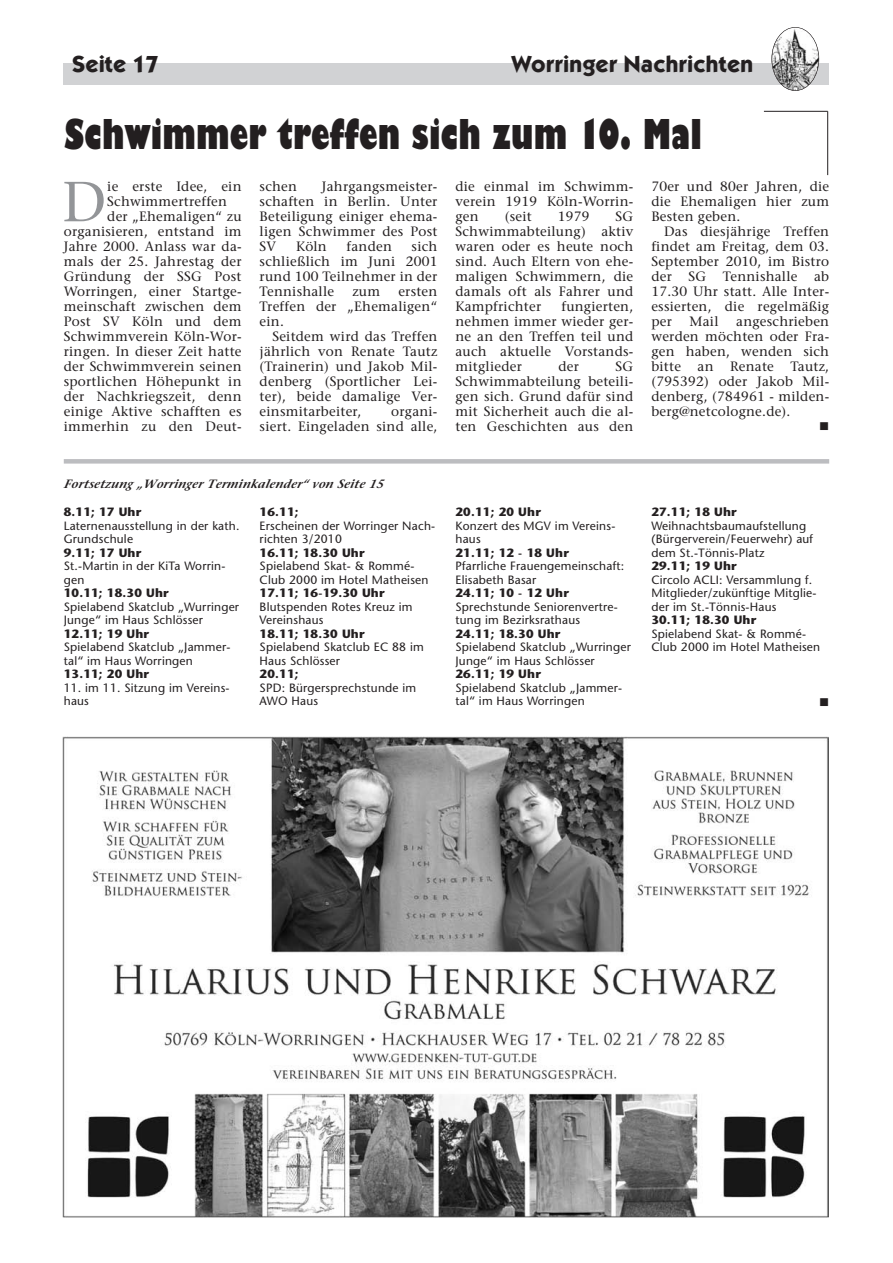
<style>
.page{position:relative;width:893px;height:1263px;background:#fff}
.page>*{position:absolute;margin:0;border:0;box-sizing:border-box;transform-origin:0 0}
.t1{font:56.25px "Stone Serif";color:#939598}
.t2{font:800 condensed 45px "Giltus T";color:#231f20}
.t3{font:700 24px "Kabel Itc T";color:#231f20}
.t4{font:13.5px/15px "Stone Serif";letter-spacing:.015em;color:#231f20;text-align:justify}
.t5{font:13.5px "Wingdings";color:#231f20}
.t6{font:12px/13.5px "Stone Sans";letter-spacing:.015em;color:#231f20}
.t7{font:700 12px "Stone Sans";letter-spacing:.02em;color:#231f20}
.t8{font:italic 600 12px "Stone Serif";letter-spacing:.02em;color:#231f20}
</style>
<div class="page">
<div style="left:64px;top:64px;width:765px;height:21px;background:#d1d2d4"></div>
<img style="left:772px;top:27px;width:47px;height:64px;border-radius:50%">
<div style="left:771px;top:27px;width:48px;height:64px;border:1px solid #231f20;border-radius:50%"></div>
<img style="left:62px;top:736px;width:766px;height:481px">
<div style="left:64px;top:459px;width:765px;height:5px;background:#bcbdc0"></div>
<hr style="left:764px;top:111px;width:64px;height:1px;background:#231f20">
<hr style="left:827px;top:111px;width:1px;height:64px;background:#231f20">
<h3 class="t3" style="left:72px;top:49px;width:88px">Seite 17</h3>
<h3 class="t3" style="left:511px;top:49px;width:244px">Worringer Nachrichten</h3>
<h2 class="t2" style="left:64px;top:107px;width:640px">Schwimmer treffen sich zum 10. Mal</h2>
<h1 class="t1" style="left:62px;top:180px;width:46px">D</h1>
<p class="t4" style="left:107px;top:180px;width:136px">ie erste Idee, ein</p>
<p class="t4" style="left:651px;top:180px;width:179px">70er und 80er Jahren, die die Ehemaligen hier zum Besten geben.</p>
<p class="t4" style="left:651px;top:225px;width:179px;text-indent:13px">Das diesjährige Treffen findet am Freitag, dem 03.<br>September 2010, im Bistro der SG Tennishalle ab 17.30 Uhr statt. Alle Inter&shy;essierten, die regelmäßig per</p>
<p class="t4" style="left:455px;top:180px;width:179px">die einmal im Schwimm&shy;verein 1919 Köln-Worrin&shy;gen</p>
<p class="t4" style="left:260px;top:180px;width:179px;text-indent:62px">Jahrgangsmeister&shy;schaften in Berlin. Unter Beteiligung einiger ehema&shy;ligen Schwimmer des Post SV</p>
<p class="t4" style="left:260px;top:180px;width:39px">schen</p>
<p class="t4" style="left:107px;top:195px;width:121px">Schwimmertreffen</p>
<p class="t4" style="left:107px;top:210px;width:136px">der „Ehemaligen“ zu</p>
<p class="t4" style="left:64px;top:225px;width:179px">organisieren, entstand im</p>
<p class="t4" style="left:64px;top:240px;width:179px">Jahre 2000. Anlass war da-</p>
<p class="t4" style="left:64px;top:255px;width:179px">mals der 25. Jahrestag der</p>
<p class="t4" style="left:64px;top:270px;width:179px">Gründung der SSG Post</p>
<p class="t4" style="left:64px;top:285px;width:179px">Worringen, einer Startge-</p>
<p class="t4" style="left:64px;top:300px;width:179px">meinschaft zwischen dem</p>
<p class="t4" style="left:64px;top:315px;width:179px">Post SV Köln und dem</p>
<p class="t4" style="left:64px;top:330px;width:179px">Schwimmverein Köln-Wor-</p>
<p class="t4" style="left:64px;top:345px;width:179px">ringen. In dieser Zeit hatte</p>
<p class="t4" style="left:64px;top:360px;width:179px">der Schwimmverein seinen</p>
<p class="t4" style="left:64px;top:375px;width:179px">sportlichen Höhepunkt in</p>
<p class="t4" style="left:64px;top:390px;width:179px">der Nachkriegszeit, denn</p>
<p class="t4" style="left:64px;top:405px;width:179px">einige Aktive schafften es</p>
<p class="t4" style="left:64px;top:420px;width:179px">immerhin zu den Deut-</p>
<p class="t4" style="left:505px;top:210px;width:29px">(seit</p>
<p class="t4" style="left:558px;top:210px;width:33px">1979</p>
<p class="t4" style="left:455px;top:210px;width:179px;text-indent:160px">SG Schwimmabteilung) aktiv waren oder es heute noch sind. Auch Eltern von ehe&shy;maligen Schwimmern, die damals oft als Fahrer und Kampfrichter</p>
<p class="t4" style="left:296px;top:240px;width:32px">Köln</p>
<p class="t4" style="left:347px;top:240px;width:47px">fanden</p>
<p class="t4" style="left:260px;top:240px;width:179px;text-indent:152px">sich schließlich im Juni 2001 rund 100 Teilnehmer in der Tennishalle</p>
<p class="t4" style="left:260px;top:285px;width:179px;text-indent:139px">ersten Treffen der „Ehemaligen“ ein.</p>
<p class="t4" style="left:260px;top:330px;width:179px;text-indent:13px">Seitdem wird das Treffen jährlich von Renate Tautz (Trainerin) und Jakob Mil&shy;denberg (Sportlicher Lei&shy;ter), beide damalige Ver&shy;einsmitarbeiter,</p>
<p class="t4" style="left:352px;top:285px;width:29px">zum</p>
<p class="t4" style="left:455px;top:300px;width:179px;text-indent:106px">fungierten, nehmen immer wieder ger&shy;ne an den Treffen teil und auch aktuelle Vorstands&shy;mitglieder</p>
<p class="t4" style="left:651px;top:315px;width:179px;text-indent:85px">angeschrieben werden möchten oder Fra&shy;gen haben, wenden sich bitte an Renate Tautz, (795392) oder Jakob Mil&shy;denberg, (784961 - milden&shy;berg@netcologne.de).</p>
<p class="t5" style="left:819px;top:419px;width:12px">■</p>
<p class="t4" style="left:690px;top:315px;width:30px">Mail</p>
<p class="t4" style="left:558px;top:360px;width:22px">der</p>
<p class="t4" style="left:455px;top:360px;width:179px;text-indent:160px">SG Schwimmabteilung beteili&shy;gen sich. Grund dafür sind mit Sicherheit auch die al&shy;ten Geschichten aus den</p>
<p class="t4" style="left:260px;top:405px;width:179px;text-align:right">organi-<br>siert. Eingeladen sind alle,</p>
<p class="t8" style="left:64px;top:479px;width:321px">Fortsetzung „ Worringer Terminkalender“ von Seite 15</p>
<p class="t7" style="left:64px;top:507px;width:79px">8.11; 17 Uhr</p>
<p class="t6" style="left:64px;top:520px;width:177px">Laternenausstellung in der kath.<br>Grundschule</p>
<p class="t7" style="left:64px;top:548px;width:79px">9.11; 17 Uhr</p>
<p class="t6" style="left:64px;top:560px;width:163px">St.-Martin in der KiTa Worrin&shy;gen</p>
<p class="t7" style="left:64px;top:588px;width:106px">10.11; 18.30 Uhr</p>
<p class="t6" style="left:64px;top:601px;width:177px">Spielabend Skatclub „Wurringer<br>Junge“ im Haus Schlösser</p>
<p class="t7" style="left:64px;top:629px;width:87px">12.11; 19 Uhr</p>
<p class="t6" style="left:64px;top:641px;width:168px">Spielabend Skatclub „Jammer&shy;tal“ im Haus Worringen</p>
<p class="t7" style="left:64px;top:669px;width:87px">13.11; 20 Uhr</p>
<p class="t6" style="left:64px;top:682px;width:167px">11. im 11. Sitzung im Vereins&shy;haus</p>
<p class="t7" style="left:260px;top:507px;width:40px">16.11;</p>
<p class="t6" style="left:260px;top:520px;width:177px">Erscheinen der Worringer Nach&shy;richten 3/2010</p>
<p class="t7" style="left:260px;top:548px;width:106px">16.11; 18.30 Uhr</p>
<p class="t6" style="left:260px;top:560px;width:170px">Spielabend Skat- &amp; Rommé-<br>Club 2000 im Hotel Matheisen</p>
<p class="t7" style="left:260px;top:588px;width:126px">17.11; 16-19.30 Uhr</p>
<p class="t6" style="left:260px;top:601px;width:155px">Blutspenden Rotes Kreuz im<br>Vereinshaus</p>
<p class="t7" style="left:260px;top:629px;width:106px">18.11; 18.30 Uhr</p>
<p class="t6" style="left:260px;top:641px;width:166px">Spielabend Skatclub EC 88 im<br>Haus Schlösser</p>
<p class="t7" style="left:260px;top:669px;width:40px">20.11;</p>
<p class="t6" style="left:260px;top:682px;width:158px">SPD: Bürgersprechstunde im<br>AWO Haus</p>
<p class="t7" style="left:455px;top:507px;width:87px">20.11; 20 Uhr</p>
<p class="t6" style="left:455px;top:520px;width:161px">Konzert des MGV im Vereins&shy;haus</p>
<p class="t7" style="left:455px;top:548px;width:115px">21.11; 12 - 18 Uhr</p>
<p class="t6" style="left:455px;top:560px;width:170px">Pfarrliche Frauengemeinschaft:<br>Elisabeth Basar</p>
<p class="t7" style="left:455px;top:588px;width:115px">24.11; 10 - 12 Uhr</p>
<p class="t6" style="left:455px;top:601px;width:164px">Sprechstunde Seniorenvertre&shy;tung im Bezirksrathaus</p>
<p class="t7" style="left:455px;top:629px;width:106px">24.11; 18.30 Uhr</p>
<p class="t6" style="left:455px;top:641px;width:177px">Spielabend Skatclub „Wurringer<br>Junge“ im Haus Schlösser</p>
<p class="t7" style="left:455px;top:669px;width:87px">26.11; 19 Uhr</p>
<p class="t6" style="left:455px;top:682px;width:168px">Spielabend Skatclub „Jammer&shy;tal“ im Haus Worringen</p>
<p class="t7" style="left:651px;top:507px;width:87px">27.11; 18 Uhr</p>
<p class="t6" style="left:651px;top:520px;width:163px">Weihnachtsbaumaufstellung (Bürgerverein/Feuerwehr) auf dem St.-Tönnis-Platz</p>
<p class="t7" style="left:651px;top:561px;width:87px">29.11; 19 Uhr</p>
<p class="t6" style="left:651px;top:574px;width:167px">Circolo ACLI: Versammlung f.<br>Mitglieder/zukünftige Mitglie&shy;der im St.-Tönnis-Haus</p>
<p class="t7" style="left:651px;top:615px;width:106px">30.11; 18.30 Uhr</p>
<p class="t6" style="left:651px;top:628px;width:170px">Spielabend Skat- &amp; Rommé-<br>Club 2000 im Hotel Matheisen</p>
<p class="t5" style="left:819px;top:694px;width:12px">■</p>
</div>
